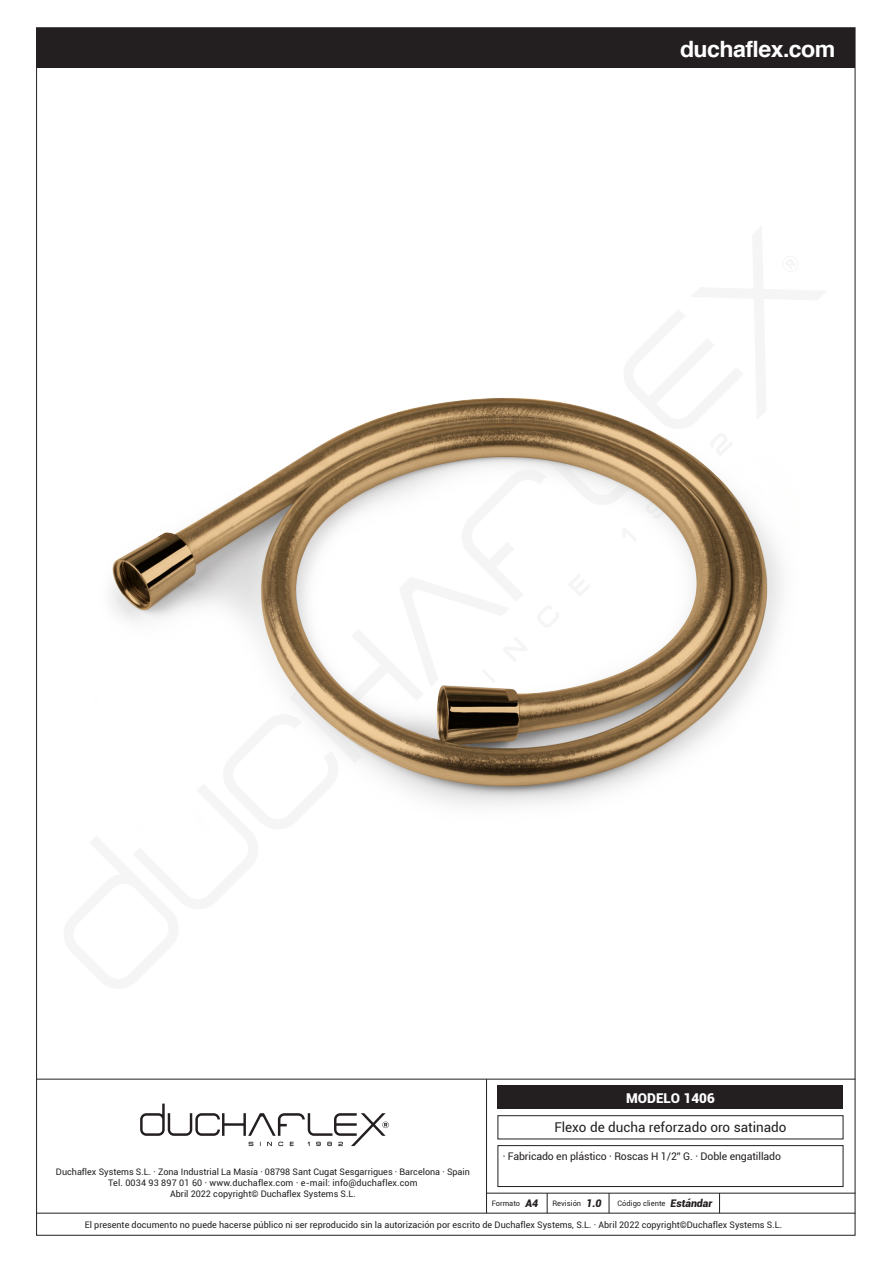
<style>
.page{position:relative;width:893px;height:1263px;background:#fff}
.page>*{position:absolute;margin:0;border:0;box-sizing:border-box;transform-origin:0 0}
.t1{font:700 22.5px "Helvetica";letter-spacing:-.025em;color:#fff}
.t2{font:13.5px "Roboto";color:#231f20}
.t3{font:900 13.5px "Roboto";color:#fff}
.t4{font:10.5px "Roboto";letter-spacing:-.01em;color:#231f20}
.t5{font:9px/10.8px "Roboto";color:#231f20;text-align:center}
.t6{font:7.5px "Roboto";color:#231f20}
.s1{font-weight:900;font-style:italic;font-size:10.5px}
</style>
<div class="page">
<hr style="left:37px;top:1079px;width:818px;height:1px;background:#231f20">
<hr style="left:486px;top:1193px;width:369px;height:1px;background:#231f20">
<hr style="left:37px;top:1213px;width:818px;height:1px;background:#231f20">
<hr style="left:486px;top:1079px;width:1px;height:134px;background:#231f20">
<svg style="left:547px;top:1193px;width:1px;height:20px"></svg>
<svg style="left:609px;top:1193px;width:1px;height:20px"></svg>
<svg style="left:719px;top:1193px;width:1px;height:20px"></svg>
<div style="left:37px;top:28px;width:818px;height:40px;background:#231f20"></div>
<div style="left:498px;top:1086px;width:345px;height:23px;background:#231f20"></div>
<div style="left:497px;top:1115px;width:346px;height:24px;border:1px solid #231f20"></div>
<div style="left:497px;top:1145px;width:346px;height:42px;border:1px solid #231f20"></div>
<svg style="left:140px;top:1103px;width:249px;height:43px"></svg>
<img style="left:111px;top:398px;width:671px;height:408px">
<h1 class="t1" style="left:680px;top:30px;width:157px">duchaflex.com</h1>
<p class="t5" style="left:56px;top:1166px;width:415px">Duchaflex Systems S.L. · Zona Industrial La Masía · 08798 Sant Cugat Sesgarrigues · Barcelona · Spain<br>Tel. 0034 93 897 01 60 · www.duchaflex.com · e-mail: info@duchaflex.com<br>Abril 2022 copyright© Duchaflex Systems S.L.</p>
<h2 class="t3" style="left:626px;top:1089px;width:90px">MODELO 1406</h2>
<h2 class="t2" style="left:554px;top:1118px;width:234px">Flexo de ducha reforzado oro satinado</h2>
<p class="t4" style="left:503px;top:1149px;width:280px">· Fabricado en plástico · Roscas H 1/2” G. · Doble engatillado</p>
<p class="t6" style="left:492px;top:1198px;width:48px">Formato <span class="s1">A4</span></p>
<p class="t6" style="left:553px;top:1198px;width:51px">Revisión <span class="s1">1.0</span></p>
<p class="t6" style="left:618px;top:1198px;width:96px">Código cliente <span class="s1">Estándar</span></p>
<p class="t5" style="left:85px;top:1219px;width:699px">El presente documento no puede hacerse público ni ser reproducido sin la autorización por escrito de Duchaflex Systems, S.L. · Abril 2022 copyright©Duchaflex Systems S.L.</p>
</div>
